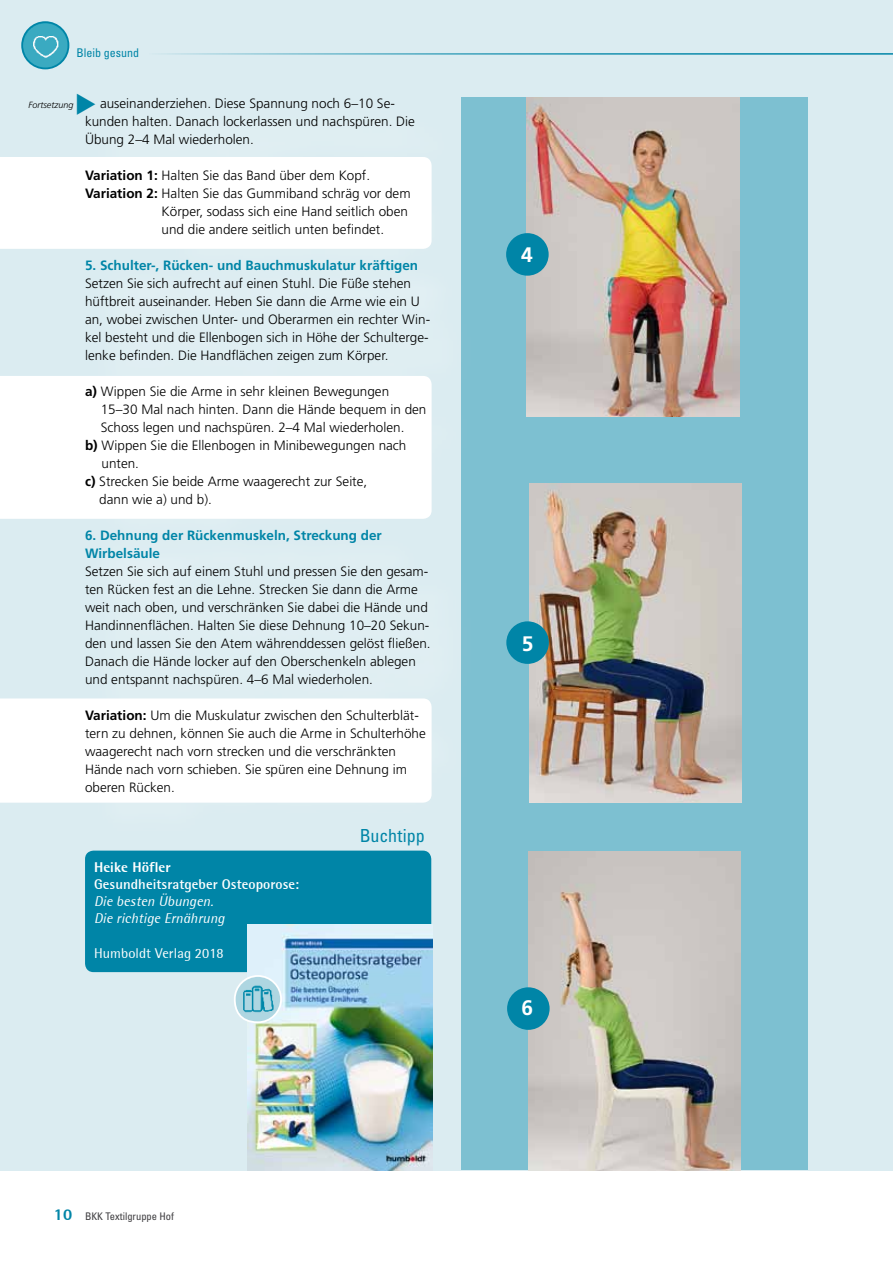
<style>
.page{position:relative;width:893px;height:1263px;background:#fff}
.page>*{position:absolute;margin:0;border:0;box-sizing:border-box;transform-origin:0 0}
.t1{font:700 21px "Frutiger LT Std";color:#fff}
.t2{font:condensed 18px "Univers LT Std";letter-spacing:-.005em;color:#0085a7}
.t3{font:italic 14.25px/17.2px "AT Rotis Semi Sans";letter-spacing:.005em;color:#fff}
.t4{font:700 14.25px "AT Rotis Semi Sans";letter-spacing:.005em;color:#fff}
.t5{font:14.25px "AT Rotis Semi Sans";letter-spacing:.005em;color:#fff}
.t6{font:800 14.25px "AT Rotis Semi Sans";letter-spacing:.005em;color:#fff}
.t7{font:300 13.5px/18px "Frutiger LT Std";color:#000}
.t8{font:700 13.5px/18px "Frutiger LT Std";color:#0085a7}
.t9{font:condensed 12px "Univers LT Std";color:#0085a7}
.t10{font:condensed 10.5px "Univers LT Std";color:#3e3d40}
.t11{font:italic 300 9px "Frutiger LT Std";color:#000}
.s1{font-weight:700}
.s2{font-family:"AT Rotis Semi Sans";font-weight:800;font-stretch:normal;font-size:16.5px;color:#0085a7}
</style>
<div class="page">
<div style="left:0;top:0;width:893px;height:1170px;background:#dbecf1"></div>
<div style="left:461px;top:98px;width:347px;height:1072px;background:#7dc0d1"></div>
<div style="left:0;top:157px;width:84px;height:92px;background:#fff"></div>
<div style="left:0;top:376px;width:84px;height:143px;background:#fff"></div>
<div style="left:0;top:698px;width:84px;height:105px;background:#fff"></div>
<div style="left:85px;top:851px;width:346px;height:121px;background:#0085a7;border-radius:9px"></div>
<img style="left:248px;top:925px;width:184px;height:245px">
<img style="left:529px;top:484px;width:213px;height:319px">
<div style="left:506px;top:621px;width:43px;height:43px;background:#0085a7;border-radius:50%"></div>
<img style="left:528px;top:851px;width:213px;height:319px">
<div style="left:507px;top:987px;width:43px;height:43px;background:#0085a7;border-radius:50%"></div>
<hr style="left:148px;top:53px;width:745px;height:2px;background:#0085a7">
<img style="left:22px;top:22px;width:46px;height:46px;border-radius:23px">
<div style="left:21px;top:21px;width:48px;height:48px;border:2px solid #0085a7;border-radius:50%"></div>
<svg style="left:84px;top:97px;width:386px;height:706px"></svg>
<img style="left:527px;top:97px;width:213px;height:319px">
<div style="left:506px;top:233px;width:43px;height:43px;background:#0085a7;border-radius:50%"></div>
<img style="left:235px;top:976px;width:46px;height:46px;border-radius:23px">
<div style="left:234px;top:975px;width:48px;height:48px;border:2px solid #fff;border-radius:50%"></div>
<svg style="left:84px;top:97px;width:12px;height:18px"></svg>
<p class="t9" style="left:77px;top:45px;width:64px">Bleib gesund</p>
<p class="t7" style="left:85px;top:95px;width:331px;text-indent:15px">auseinanderziehen. Diese Spannung noch 6–10 Se&shy;kunden halten. Danach lockerlassen und nachspüren. Die<br>Übung 2–4 Mal wiederholen.</p>
<p class="t7" style="left:85px;top:167px;width:287px"><span class="s1">Variation 1:</span> Halten Sie das Band über dem Kopf.</p>
<p class="t7" style="left:85px;top:185px;width:327px"><span class="s1">Variation 2:</span> Halten Sie das Gummiband schräg vor dem</p>
<p class="t7" style="left:162px;top:203px;width:248px">Körper, sodass sich eine Hand seitlich oben</p>
<p class="t7" style="left:162px;top:221px;width:224px">und die andere seitlich unten befindet.</p>
<p class="t8" style="left:85px;top:256px;width:335px">5. Schulter-, Rücken- und Bauchmuskulatur kräftigen</p>
<p class="t7" style="left:85px;top:275px;width:347px">Setzen Sie sich aufrecht auf einen Stuhl. Die Füße stehen hüftbreit auseinander. Heben Sie dann die Arme wie ein U an, wobei zwischen Unter- und Oberarmen ein rechter Win&shy;kel besteht und die Ellenbogen sich in Höhe der Schulterge&shy;lenke befinden. Die Handflächen zeigen zum Körper.</p>
<p class="t7" style="left:85px;top:383px;width:306px"><span class="s1">a)</span> Wippen Sie die Arme in sehr kleinen Bewegungen</p>
<p class="t7" style="left:101px;top:401px;width:327px">15–30 Mal nach hinten. Dann die Hände bequem in den</p>
<p class="t7" style="left:101px;top:418px;width:305px">Schoss legen und nachspüren. 2–4 Mal wiederholen.</p>
<p class="t7" style="left:85px;top:436px;width:323px"><span class="s1">b)</span> Wippen Sie die Ellenbogen in Minibewegungen nach</p>
<p class="t7" style="left:102px;top:454px;width:39px">unten.</p>
<p class="t7" style="left:85px;top:472px;width:284px"><span class="s1">c)</span> Strecken Sie beide Arme waagerecht zur Seite,</p>
<p class="t7" style="left:99px;top:490px;width:114px">dann wie a) und b).</p>
<p class="t8" style="left:85px;top:526px;width:298px">6. Dehnung der Rückenmuskeln, Streckung der<br>Wirbelsäule</p>
<p class="t7" style="left:85px;top:562px;width:347px">Setzen Sie sich auf einem Stuhl und pressen Sie den gesam&shy;ten Rücken fest an die Lehne. Strecken Sie dann die Arme weit nach oben, und verschränken Sie dabei die Hände und Handinnenflächen. Halten Sie diese Dehnung 10–20 Sekun&shy;den und lassen Sie den Atem währenddessen gelöst fließen.<br>Danach die Hände locker auf den Oberschenkeln ablegen und entspannt nachspüren. 4–6 Mal wiederholen.</p>
<p class="t7" style="left:85px;top:706px;width:342px"><span class="s1">Variation:</span> Um die Muskulatur zwischen den Schulterblät&shy;tern zu dehnen, können Sie auch die Arme in Schulterhöhe waagerecht nach vorn strecken und die verschränkten Hände nach vorn schieben. Sie spüren eine Dehnung im oberen Rücken.</p>
<p class="t11" style="left:28px;top:100px;width:46px">Fortsetzung</p>
<p class="t6" style="left:94px;top:858px;width:78px">Heike Höfler</p>
<p class="t4" style="left:94px;top:875px;width:207px">Gesundheitsratgeber Osteoporose:</p>
<p class="t3" style="left:94px;top:892px;width:132px">Die besten Übungen.<br>Die richtige Ernährung</p>
<p class="t5" style="left:94px;top:944px;width:131px">Humboldt Verlag 2018</p>
<h2 class="t2" style="left:360px;top:824px;width:66px">Buchtipp</h2>
<p class="t10" style="left:54px;top:1209px;width:122px"><span class="s2">10</span> BKK Textilgruppe Hof</p>
<h1 class="t1" style="left:521px;top:242px;width:13px">4</h1>
<h1 class="t1" style="left:522px;top:631px;width:13px">5</h1>
<h1 class="t1" style="left:522px;top:995px;width:13px">6</h1>
</div>
